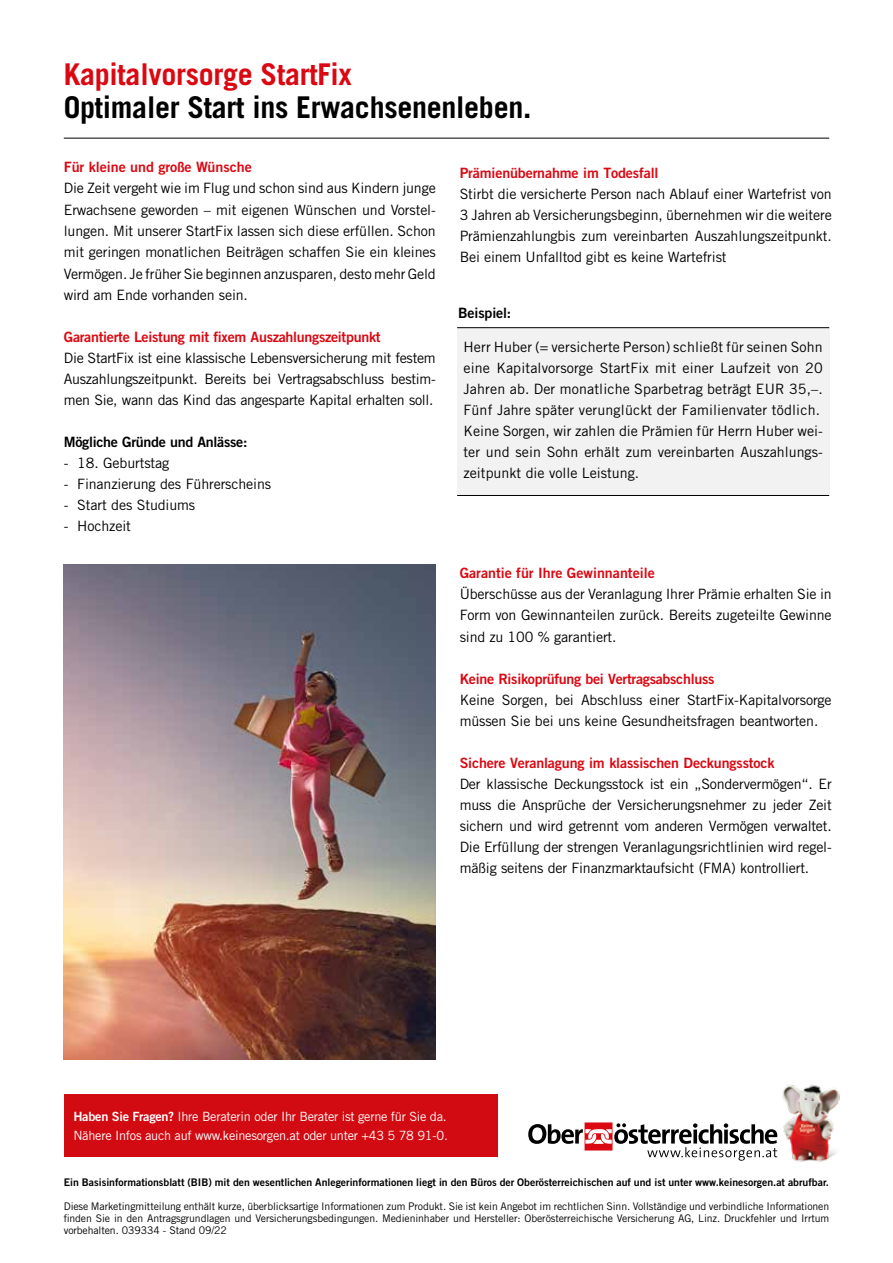
<style>
.page{position:relative;width:893px;height:1263px;background:#fff}
.page>*{position:absolute;margin:0;border:0;box-sizing:border-box;transform-origin:0 0}
.t1{font:700 30px "Trade Gothic LT Pro";letter-spacing:-.01em;color:#000}
.t2{font:700 30px "Trade Gothic LT Pro";letter-spacing:-.01em;color:#db0812}
.t3{font:14.25px/21px "Trade Gothic LT Pro";letter-spacing:-.01em;color:#000;text-align:justify}
.t4{font:14.25px/21px "Trade Gothic LT Pro";letter-spacing:.01em;color:#000}
.t5{font:14.25px "Trade Gothic LT Pro Bd 2";letter-spacing:-.01em;color:#db0812}
.t6{font:14.25px "Trade Gothic LT Pro Bd 2";letter-spacing:-.02em;color:#000}
.t7{font:12.75px/18px "Trade Gothic LT Pro";letter-spacing:-.02em;color:#fff}
.t8{font:10.5px/12px "Trade Gothic LT Pro";letter-spacing:-.01em;color:#000;text-align:justify}
.t9{font:10.5px "Trade Gothic LT Pro Bd 2";color:#000}
.s1{font-family:"Trade Gothic LT Pro Bd 2"}
</style>
<div class="page">
<hr style="left:64px;top:138px;width:765px;height:1px;background:#000">
<div style="left:457px;top:328px;width:372px;height:167px;background:#f2f2f2"></div>
<hr style="left:457px;top:327px;width:372px;height:1px;background:#000">
<hr style="left:457px;top:495px;width:372px;height:1px;background:#000">
<img style="left:64px;top:564px;width:372px;height:495px">
<img style="left:777px;top:1084px;width:63px;height:78px">
<div style="left:585px;top:1122px;width:27px;height:28px;background:#ec7d82"></div>
<svg style="left:528px;top:1123px;width:249px;height:38px"></svg>
<div style="left:64px;top:1095px;width:433px;height:62px;background:#d20a11"></div>
<h1 class="t2" style="left:64px;top:56px;width:290px">Kapitalvorsorge StartFix</h1>
<h1 class="t1" style="left:64px;top:89px;width:469px">Optimaler Start ins Erwachsenenleben.</h1>
<p class="t5" style="left:64px;top:158px;width:190px">Für kleine und große Wünsche</p>
<p class="t3" style="left:64px;top:177px;width:374px">Die Zeit vergeht wie im Flug und schon sind aus Kindern junge Erwachsene geworden – mit eigenen Wünschen und Vorstel&shy;lungen. Mit unserer StartFix lassen sich diese erfüllen. Schon mit geringen monatlichen Beiträgen schaffen Sie ein kleines Vermögen. Je früher Sie beginnen anzusparen, desto mehr Geld wird am Ende vorhanden sein.</p>
<p class="t5" style="left:64px;top:328px;width:318px">Garantierte Leistung mit fixem Auszahlungszeitpunkt</p>
<p class="t3" style="left:64px;top:347px;width:374px">Die StartFix ist eine klassische Lebensversicherung mit festem Auszahlungszeitpunkt. Bereits bei Vertragsabschluss bestim&shy;men Sie, wann das Kind das angesparte Kapital erhalten soll.</p>
<p class="t6" style="left:64px;top:433px;width:185px">Mögliche Gründe und Anlässe:</p>
<p class="t3" style="left:64px;top:452px;width:107px">- 18. Geburtstag</p>
<p class="t3" style="left:64px;top:473px;width:209px">- Finanzierung des Führerscheins</p>
<p class="t3" style="left:64px;top:494px;width:133px">- Start des Studiums</p>
<p class="t3" style="left:64px;top:515px;width:69px">- Hochzeit</p>
<p class="t5" style="left:460px;top:164px;width:200px">Prämienübernahme im Todesfall</p>
<p class="t3" style="left:460px;top:184px;width:374px">Stirbt die versicherte Person nach Ablauf einer Wartefrist von 3 Jahren ab Versicherungsbeginn, übernehmen wir die weitere Prämienzahlungbis zum vereinbarten Auszahlungszeitpunkt.<br>Bei einem Unfalltod gibt es keine Wartefrist</p>
<p class="t6" style="left:458px;top:304px;width:55px">Beispiel:</p>
<p class="t4" style="left:463px;top:336px;width:361px">Herr Huber (= versicherte Person) schließt für seinen Sohn eine Kapitalvorsorge StartFix mit einer Laufzeit von 20<br>Jahren ab. Der monatliche Sparbetrag beträgt EUR 35,–.<br>Fünf Jahre später verunglückt der Familienvater tödlich.<br>Keine Sorgen, wir zahlen die Prämien für Herrn Huber wei&shy;ter und sein Sohn erhält zum vereinbarten Auszahlungs&shy;zeitpunkt die volle Leistung.</p>
<p class="t5" style="left:460px;top:564px;width:197px">Garantie für Ihre Gewinnanteile</p>
<p class="t3" style="left:460px;top:583px;width:374px">Überschüsse aus der Veranlagung Ihrer Prämie erhalten Sie in Form von Gewinnanteilen zurück. Bereits zugeteilte Gewinne sind zu 100 % garantiert.</p>
<p class="t5" style="left:460px;top:670px;width:256px">Keine Risikoprüfung bei Vertragsabschluss</p>
<p class="t3" style="left:460px;top:689px;width:374px">Keine Sorgen, bei Abschluss einer StartFix-Kapitalvorsorge müssen Sie bei uns keine Gesundheitsfragen beantworten.</p>
<p class="t5" style="left:460px;top:754px;width:316px">Sichere Veranlagung im klassischen Deckungsstock</p>
<p class="t3" style="left:460px;top:773px;width:374px">Der klassische Deckungsstock ist ein „Sondervermögen“. Er muss die Ansprüche der Versicherungsnehmer zu jeder Zeit sichern und wird getrennt vom anderen Vermögen verwaltet.<br>Die Erfüllung der strengen Veranlagungsrichtlinien wird regel&shy;mäßig seitens der Finanzmarktaufsicht (FMA) kontrolliert.</p>
<p class="t7" style="left:73px;top:1108px;width:376px"><span class="s1">Haben Sie Fragen?</span> Ihre Beraterin oder Ihr Berater ist gerne für Sie da.<br>Nähere Infos auch auf www.keinesorgen.at oder unter +43 5 78 91-0.</p>
<p class="t9" style="left:64px;top:1175px;width:767px">Ein Basisinformationsblatt (BIB) mit den wesentlichen Anlegerinformationen liegt in den Büros der Oberösterreichischen auf und ist unter www.keinesorgen.at abrufbar.</p>
<p class="t8" style="left:64px;top:1200px;width:767px">Diese Marketingmitteilung enthält kurze, überblicksartige Informationen zum Produkt. Sie ist kein Angebot im rechtlichen Sinn. Vollständige und verbindliche Informationen finden Sie in den Antragsgrundlagen und Versicherungsbedingungen. Medieninhaber und Hersteller: Oberösterreichische Versicherung AG, Linz. Druckfehler und Irrtum vorbehalten. 039334 - Stand 09/22</p>
</div>
